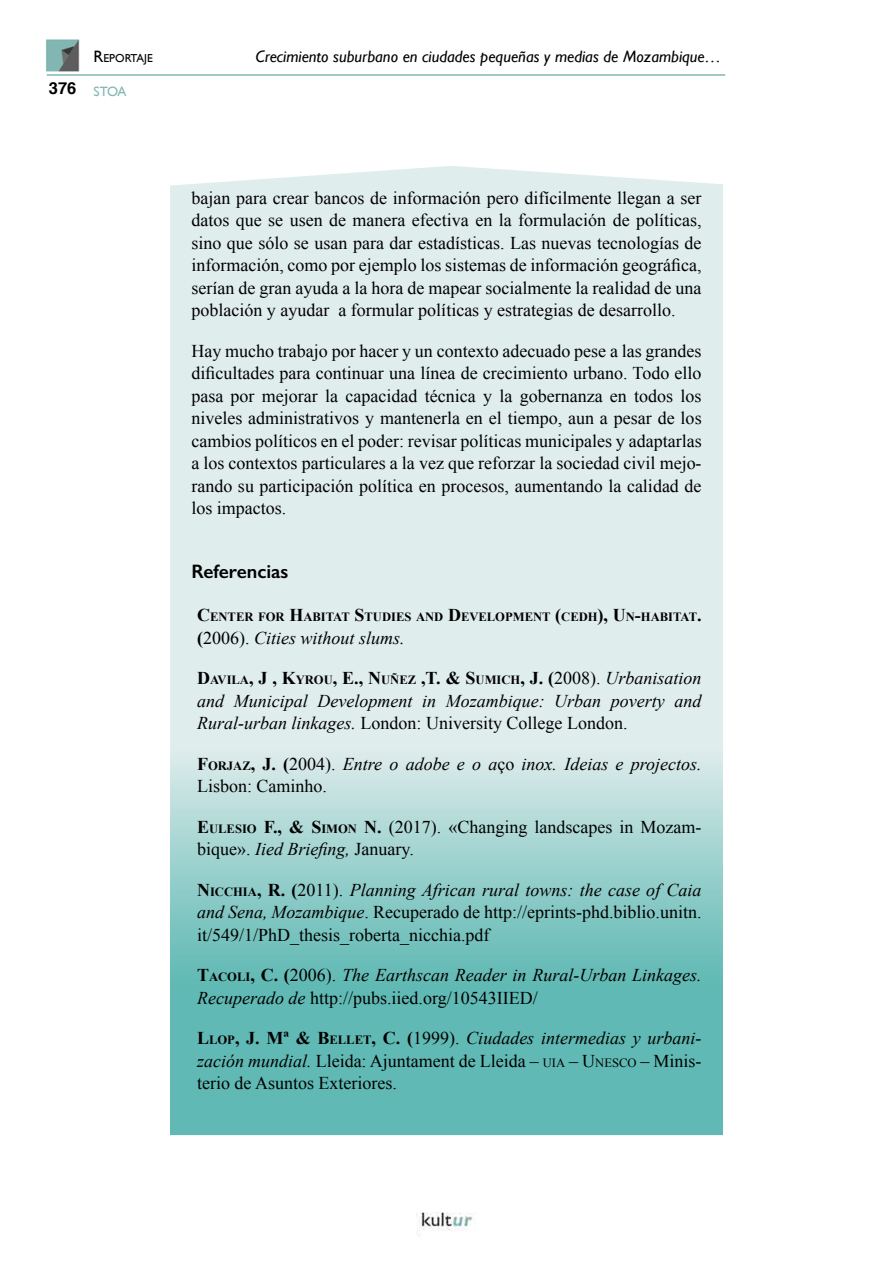
<style>
.page{position:relative;width:893px;height:1263px;background:#fff}
.page>*{position:absolute;margin:0;border:0;box-sizing:border-box;transform-origin:0 0}
.Título_3{font:600 19.5px "Gill Sans";color:#000}
.STOA_Cuerpo{font:18px/22.5px "Times New Roman";color:#000;text-align:justify}
.STOA_Cuerpo-2{font:italic 18px/22.5px "Times New Roman";color:#000}
.t1{font:italic 16.5px "Gill Sans";color:#000}
.t2{font:700 16.5px "Helvetica";color:#000}
.t3{font:13.5px "Gill Sans";color:#81b8b3}
.STOA_Cuerpo-3{font:700 12.6px "Times New Roman";color:#000}
.t4{font:11.55px "Gill Sans";color:#000}
.s1{font-size:16.5px}
.s2{font-size:18px}
.s3{font-weight:700;font-style:normal}
.s4{font-style:normal}
.s5{font-weight:700;font-style:normal;font-size:12.6px}
.s6{font-weight:700}
.s7{font-weight:700;font-size:12.6px}
.s8{font-style:italic}
.s9{font-size:12.6px}
.s10{font-style:inherit}
</style>
<div class="page">
<div style="left:170px;top:166px;width:553px;height:582px;background:#dfedec"></div>
<img style="left:46px;top:39px;width:34px;height:33px">
<img style="left:417px;top:1212px;width:56px;height:25px">
<hr style="left:47px;top:74px;width:678px;height:2px;background:#81b8b3">
<svg style="left:170px;top:748px;width:553px;height:387px;background:#85c8c4"></svg>
<p class="t2" style="left:49px;top:75px;width:29px">376</p>
<p class="t4" style="left:94px;top:52px;width:61px"><span class="s1">R</span>EPORTAJE</p>
<p class="t1" style="left:256px;top:47px;width:467px">Crecimiento suburbano en ciudades pequeñas y medias de Mozambique…</p>
<p class="t3" style="left:94px;top:83px;width:35px">STOA</p>
<p class="STOA_Cuerpo" style="left:191px;top:186px;width:512px">bajan para crear bancos de información pero difícilmente llegan a ser datos que se usen de manera efectiva en la formulación de políticas, sino que sólo se usan para dar estadísticas. Las nuevas tecnologías de información, como por ejemplo los sistemas de información geográfica, serían de gran ayuda a la hora de mapear socialmente la realidad de una población y ayudar a formular políticas y estrategias de desarrollo.</p>
<p class="STOA_Cuerpo" style="left:191px;top:339px;width:512px">Hay mucho trabajo por hacer y un contexto adecuado pese a las grandes dificultades para continuar una línea de crecimiento urbano. Todo ello pasa por mejorar la capacidad técnica y la gobernanza en todos los niveles administrativos y mantenerla en el tiempo, aun a pesar de los cambios políticos en el poder: revisar políticas municipales y adaptarlas a los contextos particulares a la vez que reforzar la sociedad civil mejo&shy;rando su participación política en procesos, aumentando la calidad de los impactos.</p>
<p class="Título_3" style="left:191px;top:559px;width:99px">Referencias</p>
<p class="STOA_Cuerpo-3" style="left:197px;top:608px;width:506px"><span class="s2">C</span>ENTER FOR <span class="s2">H</span>ABITAT <span class="s2">S</span>TUDIES AND <span class="s2">D</span>EVELOPMENT <span class="s2">(</span>CEDH<span class="s2">), U</span>N<span class="s2">-</span>HABITAT<span class="s2">.</span></p>
<p class="STOA_Cuerpo-2" style="left:197px;top:626px;width:209px"><span class="s3">(</span><span class="s4">2006).</span> Cities without slums.</p>
<p class="STOA_Cuerpo-2" style="left:197px;top:667px;width:506px;text-align:justify"><span class="s3">D</span><span class="s5">AVILA</span><span class="s3">, J , K</span><span class="s5">YROU</span><span class="s3">, E., N</span><span class="s5">UÑEZ</span> <span class="s3">,T. &amp; S</span><span class="s5">UMICH</span><span class="s3">, J. (</span><span class="s4">2008).</span> Urbanisation and Municipal Development in Mozambique: Urban poverty and Rural-urban linkages. <span class="s4">London: University College London.</span></p>
<p class="STOA_Cuerpo-2" style="left:197px;top:752px;width:506px"><span class="s3">F</span><span class="s5">ORJAZ</span><span class="s3">, J. (</span><span class="s4">2004).</span> Entre o adobe e o a<span class="s4">ço</span> inox. Ideias e projectos.<br><span class="s4">Lisbon: Caminho.</span></p>
<p class="STOA_Cuerpo" style="left:197px;top:815px;width:506px"><span class="s6">E</span><span class="s7">ULESIO</span> <span class="s6">F., &amp; S</span><span class="s7">IMON</span> <span class="s6">N.</span> (2017). «Changing landscapes in Mozam&shy;bique». <span class="s8">Iied Briefing,</span> January.</p>
<p class="STOA_Cuerpo-3" style="left:197px;top:883px;width:28px"><span class="s2">N</span>ICCH</p>
<p class="STOA_Cuerpo" style="left:197px;top:878px;width:506px;text-indent:46px"><span class="s7">IA</span><span class="s6">, R. (</span>2011). <span class="s8">Planning African rural towns: the case of Caia and Sena, Mozambique</span>. Recuperado de http://eprints-phd.biblio.unitn. it/549/1/PhD_thesis_roberta_nicchia.pdf</p>
<p class="STOA_Cuerpo-2" style="left:197px;top:964px;width:506px"><span class="s3">T</span><span class="s5">ACOLI</span><span class="s3">, C. (</span><span class="s4">2006).</span> The Earthscan Reader in Rural-Urban Linkages.<br>Recuperado de <span class="s4">http://pubs.iied.org/10543IIED/</span></p>
<p class="STOA_Cuerpo" style="left:197px;top:1027px;width:506px"><span class="s6">L</span><span class="s7">LOP</span><span class="s6">, J. Mª &amp; B</span><span class="s7">ELLET</span><span class="s6">, C. (</span>1999). <span class="s8">Ciudades intermedias y urbani&shy;zación mundial.</span> Lleida: Ajuntament de Lleida – <span class="s9">UIA</span> <span class="s10">– U</span><span class="s9">NESCO</span> <span class="s10">–</span> Minis&shy;terio de Asuntos Exteriores.</p>
</div>
